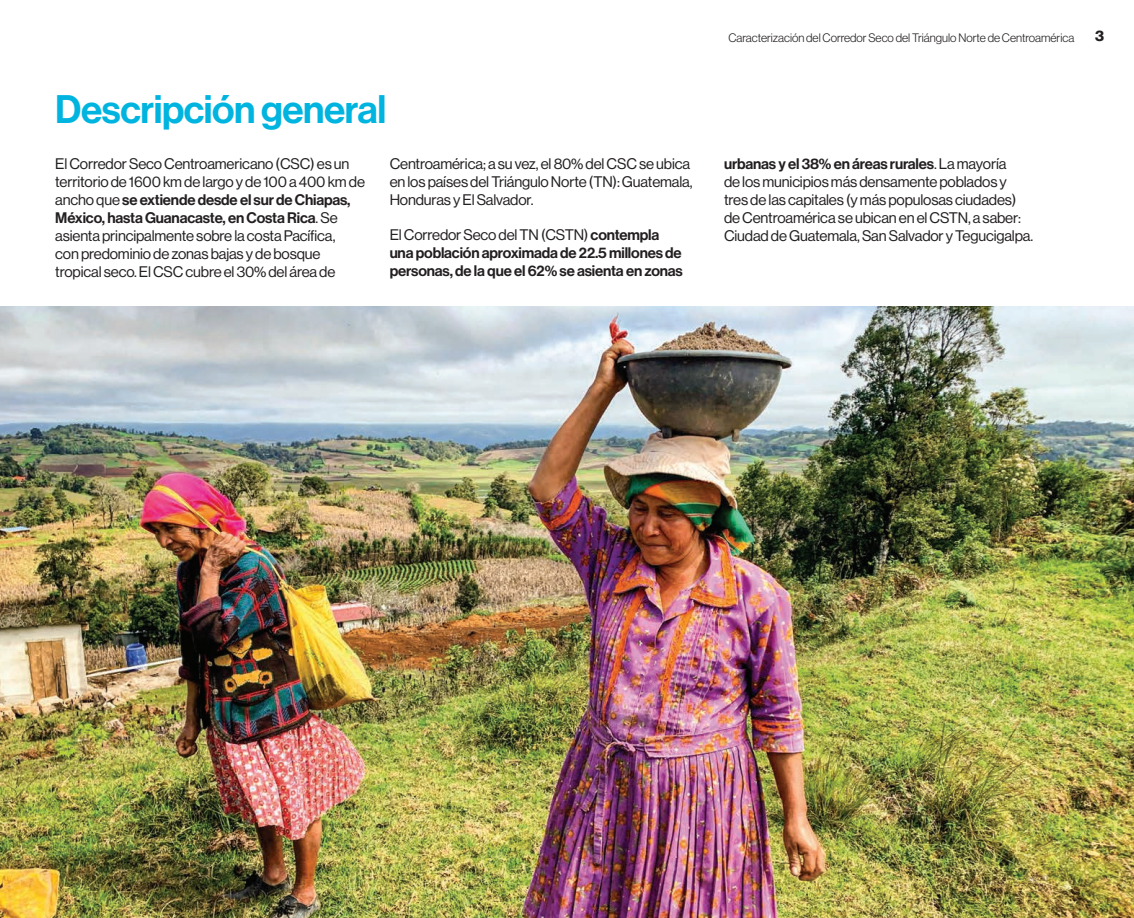
<style>
.page{position:relative;width:1134px;height:918px;background:#fff}
.page>*{position:absolute;margin:0;border:0;box-sizing:border-box;transform-origin:0 0}
.Titulo_26{font:39px "N Haas Grotesk DS Pro 65 Md";letter-spacing:-.01em;color:#00b4e0}
.Paragraph_W_Break{font:15px/18px "N Haas Grotesk DS Pro 55 Rg";letter-spacing:-.01em;color:#231f20}
.Paragraph_W_Break-2{font:15px/18px "N Haas Grotesk DS Pro 65 Md";letter-spacing:-.01em;color:#231f20}
.t1{font:15px "N Haas Grotesk DS Pro 75 Bd";color:#231f20}
.t2{font:12px "N Haas Grotesk DS Pro 45 Lt";color:#231f20}
.s1{font-family:"N Haas Grotesk DS Pro 65 Md"}
.s2{font-family:"N Haas Grotesk DS Pro 55 Rg"}
</style>
<div class="page">
<img style="left:0;top:306px;width:1134px;height:612px">
<p class="Titulo_26" style="left:55px;top:87px;width:333px">Descripción general</p>
<p class="Paragraph_W_Break" style="left:55px;top:155px;width:311px">El Corredor Seco Centroamericano (CSC) es un territorio de 1600 km de largo y de 100 a 400 km de ancho que <span class="s1">se extiende desde el sur de Chiapas, México, hasta Guanacaste, en Costa Rica</span>. Se asienta principalmente sobre la costa Pacífica,<br>con predominio de zonas bajas y de bosque tropical seco. El CSC cubre el 30% del área de</p>
<p class="Paragraph_W_Break" style="left:390px;top:155px;width:305px">Centroamérica; a su vez, el 80% del CSC se ubica en los países del Triángulo Norte (TN): Guatemala,<br>Honduras y El Salvador.</p>
<p class="Paragraph_W_Break-2" style="left:390px;top:226px;width:295px"><span class="s2">El Corredor Seco del TN (CSTN)</span> contempla una población aproximada de 22.5 millones de personas, de la que el 62% se asienta en zonas</p>
<p class="t2" style="left:728px;top:31px;width:347px">Caracterización del Corredor Seco del Triángulo Norte de Centroamérica</p>
<p class="t1" style="left:1095px;top:27px;width:10px">3</p>
<p class="Paragraph_W_Break" style="left:724px;top:155px;width:311px"><span class="s1">urbanas y el 38% en áreas rurales</span>. La mayoría<br>de los municipios más densamente poblados y tres de las capitales (y más populosas ciudades) de Centroamérica se ubican en el CSTN, a saber:<br>Ciudad de Guatemala, San Salvador y Tegucigalpa.</p>
</div>
